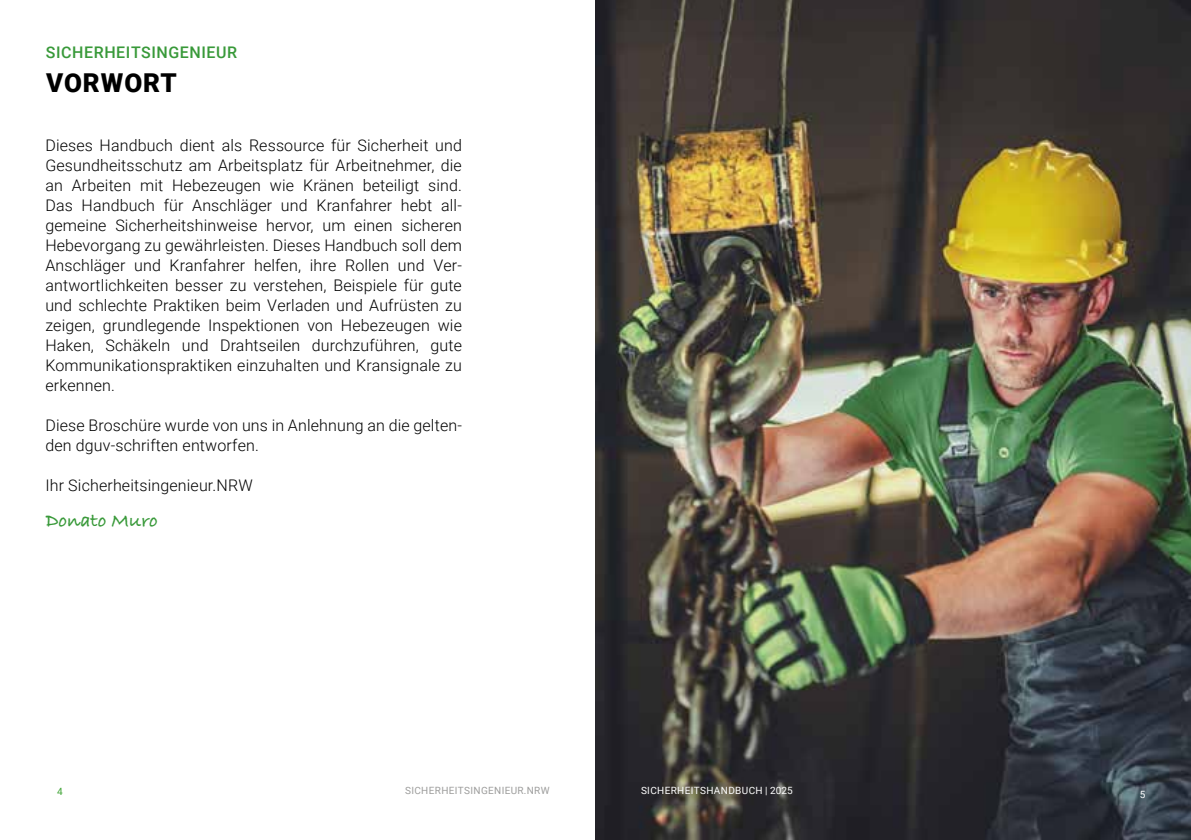
<style>
.page{position:relative;width:1191px;height:840px;background:#fff}
.page>*{position:absolute;margin:0;border:0;box-sizing:border-box;transform-origin:0 0}
.t1{font:900 26px "Roboto";letter-spacing:.035em;color:#000}
.t2{font:700 20px "Bradley Hand ITCTT";color:#389939}
.t3{font:300 16px/20px "Roboto";letter-spacing:.01em;color:#000;text-align:justify}
.t4{font:500 16px "Roboto";letter-spacing:.035em;color:#389939}
.t5{font:10px "Roboto";letter-spacing:.035em;color:#fff}
.t6{font:10px "Roboto";letter-spacing:.035em;color:#9d9d9c}
.t7{font:10px "Roboto";color:#3da333}
</style>
<div class="page">
<img style="left:595px;top:0;width:596px;height:839px">
<p class="t4" style="left:46px;top:41px;width:193px">SICHERHEITSINGENIEUR</p>
<h1 class="t1" style="left:46px;top:64px;width:132px">VORWORT</h1>
<p class="t3" style="left:45px;top:135px;width:418px">Dieses Handbuch dient als Ressource für Sicherheit und Gesundheitsschutz am Arbeitsplatz für Arbeitnehmer, die an Arbeiten mit Hebezeugen wie Kränen beteiligt sind.<br>Das Handbuch für Anschläger und Kranfahrer hebt all&shy;gemeine Sicherheitshinweise hervor, um einen sicheren Hebevorgang zu gewährleisten. Dieses Handbuch soll dem Anschläger und Kranfahrer helfen, ihre Rollen und Ver&shy;antwortlichkeiten besser zu verstehen, Beispiele für gute und schlechte Praktiken beim Verladen und Aufrüsten zu zeigen, grundlegende Inspektionen von Hebezeugen wie Haken, Schäkeln und Drahtseilen durchzuführen, gute Kommunikationspraktiken einzuhalten und Kransignale zu erkennen.</p>
<p class="t3" style="left:45px;top:415px;width:418px">Diese Broschüre wurde von uns in Anlehnung an die gelten&shy;den dguv-schriften entworfen.</p>
<p class="t3" style="left:45px;top:475px;width:209px">Ihr Sicherheitsingenieur.NRW</p>
<p class="t2" style="left:46px;top:505px;width:114px">Donato Muro</p>
<p class="t7" style="left:57px;top:784px;width:7px">4</p>
<p class="t6" style="left:405px;top:783px;width:146px">SICHERHEITSINGENIEUR.NRW</p>
<p class="t5" style="left:641px;top:783px;width:153px">SICHERHEITSHANDBUCH | 2025</p>
<p class="t5" style="left:1139px;top:787px;width:7px">5</p>
</div>
